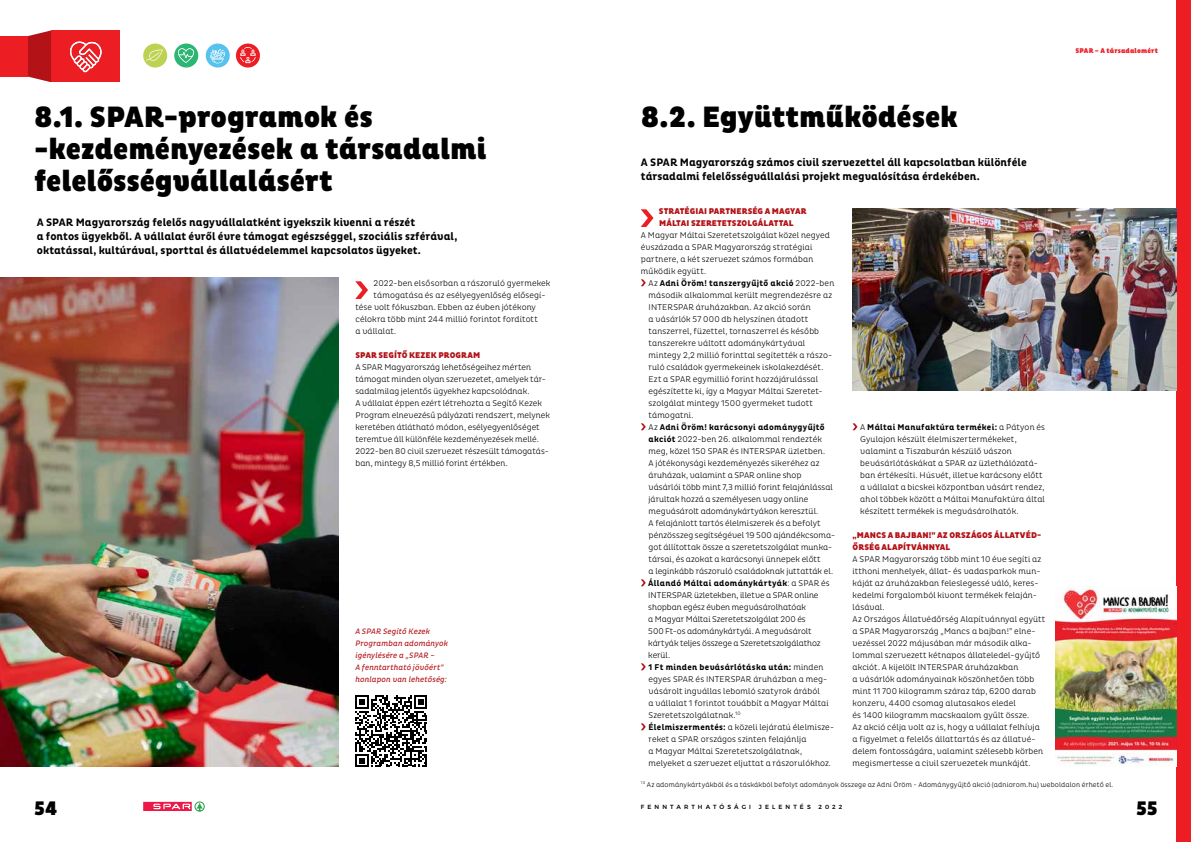
<style>
.page{position:relative;width:1191px;height:842px;background:#fff}
.page>*{position:absolute;margin:0;border:0;box-sizing:border-box;transform-origin:0 0}
.t1{font:900 30px/32px "Pluto Cond";letter-spacing:-.005em;color:#000}
.t2{font:900 20px "Pluto Cond";color:#000}
.t3{font:700 11px/14px "Pluto Cond";color:#000}
.t4{font:300 8.5px/12px "Pluto Cond";letter-spacing:.01em;color:#000}
.t5{font:900 8.5px/12px "Pluto Cond";letter-spacing:.01em;color:#b31217}
.t6{font:italic 8px/12px "Pluto Cond";letter-spacing:.015em;color:#b31217}
.t7{font:300 7px "Pluto Cond";letter-spacing:.02em;color:#000}
.t8{font:900 7px "Pluto Cond";letter-spacing:.02em;color:#ed1d24}
.t9{font:500 6px "Montserrat";letter-spacing:.51em;color:#000}
.s1{font-weight:700}
</style>
<div class="page">
<div style="left:51px;top:30px;width:69px;height:52px;background:#ed1d24"></div>
<svg style="left:28px;top:30px;width:23px;height:52px"></svg>
<div style="left:0;top:36px;width:28px;height:41px;background:#ed1d24"></div>
<svg style="left:70px;top:41px;width:32px;height:31px"></svg>
<svg style="left:143px;top:801px;width:62px;height:11px"></svg>
<div style="left:1176px;top:0;width:15px;height:842px;background:#ed1d24"></div>
<div style="left:236px;top:44px;width:24px;height:24px;background:#ed1d24;border-radius:50%"></div>
<div style="left:143px;top:44px;width:24px;height:24px;background:#bdd252;border-radius:50%"></div>
<div style="left:174px;top:44px;width:24px;height:24px;background:#2bb673;border-radius:50%"></div>
<svg style="left:178px;top:48px;width:16px;height:15px"></svg>
<svg style="left:146px;top:49px;width:17px;height:12px"></svg>
<div style="left:206px;top:44px;width:24px;height:24px;background:#58c2ef;border-radius:50%"></div>
<svg style="left:210px;top:49px;width:15px;height:14px"></svg>
<svg style="left:240px;top:47px;width:15px;height:16px"></svg>
<svg style="left:355px;top:281px;width:13px;height:18px"></svg>
<svg style="left:641px;top:209px;width:12px;height:18px"></svg>
<svg style="left:641px;top:279px;width:5px;height:7px"></svg>
<svg style="left:641px;top:423px;width:5px;height:7px"></svg>
<svg style="left:641px;top:579px;width:5px;height:7px"></svg>
<svg style="left:641px;top:663px;width:5px;height:7px"></svg>
<svg style="left:641px;top:723px;width:5px;height:7px"></svg>
<img style="left:0;top:278px;width:338px;height:488px">
<svg style="left:852px;top:423px;width:5px;height:7px"></svg>
<img style="left:852px;top:208px;width:324px;height:182px">
<img style="left:1055px;top:587px;width:121px;height:179px">
<svg style="left:355px;top:695px;width:72px;height:72px"></svg>
<h1 class="t1" style="left:34px;top:101px;width:454px">8.1. SPAR-programok és -kezdeményezések a társadalmi felelősségvállalásért</h1>
<h1 class="t1" style="left:641px;top:102px;width:319px">8.2. Együttműködések</h1>
<p class="t3" style="left:641px;top:156px;width:387px">A SPAR Magyarország számos civil szervezettel áll kapcsolatban különféle társadalmi felelősségvállalási projekt megvalósítása érdekében.</p>
<p class="t8" style="left:1075px;top:47px;width:84px">SPAR – A társadalomért</p>
<p class="t3" style="left:37px;top:216px;width:422px">A SPAR Magyarország felelős nagyvállalatként igyekszik kivenni a részét<br>a fontos ügyekből. A vállalat évről évre támogat egészséggel, szociális szférával, oktatással, kultúrával, sporttal és állatvédelemmel kapcsolatos ügyeket.</p>
<p class="t4" style="left:373px;top:277px;width:178px">2022-ben elsősorban a rászoruló gyermekek</p>
<p class="t4" style="left:373px;top:289px;width:173px">támogatása és az esélyegyenlőség elősegí-</p>
<p class="t4" style="left:355px;top:301px;width:182px">tése volt fókuszban. Ebben az évben jótékony</p>
<p class="t4" style="left:355px;top:313px;width:184px">célokra több mint 244 millió forintot fordított</p>
<p class="t4" style="left:355px;top:325px;width:42px">a vállalat.</p>
<p class="t5" style="left:355px;top:350px;width:126px">SPAR SEGÍTŐ KEZEK PROGRAM</p>
<p class="t4" style="left:355px;top:361px;width:196px">A SPAR Magyarország lehetőségeihez mérten támogat minden olyan szervezetet, amelyek tár&shy;sadalmilag jelentős ügyekhez kapcsolódnak.<br>A vállalat éppen ezért létrehozta a Segítő Kezek Program elnevezésű pályázati rendszert, melynek keretében átlátható módon, esélyegyenlőséget teremtve áll különféle kezdeményezések mellé.<br>2022-ben 80 civil szervezet részesült támogatás&shy;ban, mintegy 8,5 millió forint értékben.</p>
<p class="t6" style="left:355px;top:626px;width:94px">A SPAR Segítő Kezek<br>Programban adományok igénylésére a „SPAR –<br>A fenntartható jövőért” honlapon van lehetőség:</p>
<p class="t5" style="left:659px;top:206px;width:149px">STRATÉGIAI PARTNERSÉG A MAGYAR<br>MÁLTAI SZERETETSZOLGÁLATTAL</p>
<p class="t4" style="left:641px;top:229px;width:191px">A Magyar Máltai Szeretetszolgálat közel negyed évszázada a SPAR Magyarország stratégiai partnere, a két szervezet számos formában működik együtt.</p>
<p class="t4" style="left:648px;top:277px;width:188px">Az <span class="s1">Adni Öröm! tanszergyűjtő akció</span> 2022-ben második alkalommal került megrendezésre az INTERSPAR áruházakban. Az akció során<br>a vásárlók 57 000 db helyszínen átadott tanszerrel, füzettel, tornaszerrel és később tanszerekre váltott adománykártyával mintegy 2,2 millió forinttal segítették a rászo&shy;ruló családok gyermekeinek iskolakezdését.<br>Ezt a SPAR egymillió forint hozzájárulással egészítette ki, így a Magyar Máltai Szeretet&shy;szolgálat mintegy 1500 gyermeket tudott támogatni.<br>Az <span class="s1">Adni Öröm! karácsonyi adománygyűjtő akciót</span> 2022-ben 26. alkalommal rendezték meg, közel 150 SPAR és INTERSPAR üzletben.<br>A jótékonysági kezdeményezés sikeréhez az áruházak, valamint a SPAR online shop vásárlói több mint 7,3 millió forint felajánlással járultak hozzá a személyesen vagy online megvásárolt adománykártyákon keresztül.<br>A felajánlott tartós élelmiszerek és a befolyt pénzösszeg segítségével 19 500 ajándékcsoma&shy;got állítottak össze a szeretetszolgálat munka&shy;társai, és azokat a karácsonyi ünnepek előtt<br>a leginkább rászoruló családoknak juttatták el.<br><span class="s1">Állandó Máltai adománykártyák</span>: a SPAR és INTERSPAR üzletekben, illetve a SPAR online shopban egész évben megvásárolhatóak<br>a Magyar Máltai Szeretetszolgálat 200 és<br>500 Ft-os adománykártyái. A megvásárolt kártyák teljes összege a Szeretetszolgálathoz kerül.<br><span class="s1">1 Ft minden bevásárlótáska után:</span> minden egyes SPAR és INTERSPAR áruházban a meg&shy;vásárolt ingvállas lebomló szatyrok árából<br>a vállalat 1 forintot továbbít a Magyar Máltai Szeretetszolgálatnak.<sup>10<br></sup><span class="s1">Élelmiszermentés:</span> a közeli lejáratú élelmisze&shy;reket a SPAR országos szinten felajánlja<br>a Magyar Máltai Szeretetszolgálatnak, melyeket a szervezet eljuttat a rászorulókhoz.</p>
<p class="t4" style="left:860px;top:421px;width:186px">A <span class="s1">Máltai Manufaktúra termékei:</span> a Pátyon és Gyulajon készült élelmiszertermékeket, valamint a Tiszaburán készülő vászon bevásárlótáskákat a SPAR az üzlethálózatá&shy;ban értékesíti. Húsvét, illetve karácsony előtt a vállalat a bicskei központban vásárt rendez, ahol többek között a Máltai Manufaktúra által készített termékek is megvásárolhatók.</p>
<p class="t5" style="left:852px;top:530px;width:190px">„MANCS A BAJBAN!” AZ ORSZÁGOS ÁLLATVÉD-<br>ŐRSÉG ALAPÍTVÁNNYAL</p>
<p class="t4" style="left:852px;top:553px;width:194px">A SPAR Magyarország több mint 10 éve segíti az itthoni menhelyek, állat- és vadasparkok mun&shy;káját az áruházakban feleslegessé váló, keres&shy;kedelmi forgalomból kivont termékek felaján&shy;lásával.<br>Az Országos Állatvédőrség Alapítvánnyal együtt a SPAR Magyarország „Mancs a bajban!” elne&shy;vezéssel 2022 májusában már második alka&shy;lommal szervezett kétnapos állateledel-gyűjtő akciót. A kijelölt INTERSPAR áruházakban<br>a vásárlók adományainak köszönhetően több mint 11 700 kilogramm száraz táp, 6200 darab konzerv, 4400 csomag alutasakos eledel<br>és 1400 kilogramm macskaalom gyűlt össze.<br>Az akció célja volt az is, hogy a vállalat felhívja a figyelmet a felelős állattartás és az állatvé&shy;delem fontosságára, valamint szélesebb körben megismertesse a civil szervezetek munkáját.</p>
<p class="t7" style="left:641px;top:780px;width:474px"><sup>10</sup> Az adománykártyákból és a táskákból befolyt adományok összege az Adni Öröm - Adománygyűjtő akció (adniorom.hu) weboldalon érhető el.</p>
<h2 class="t2" style="left:34px;top:797px;width:25px">54</h2>
<h2 class="t2" style="left:1136px;top:797px;width:23px">55</h2>
<p class="t9" style="left:641px;top:802px;width:112px">FENNTARTHATÓSÁGI</p>
<p class="t9" style="left:759px;top:802px;width:53px">JELENTÉS</p>
<p class="t9" style="left:818px;top:802px;width:25px">2022</p>
</div>
